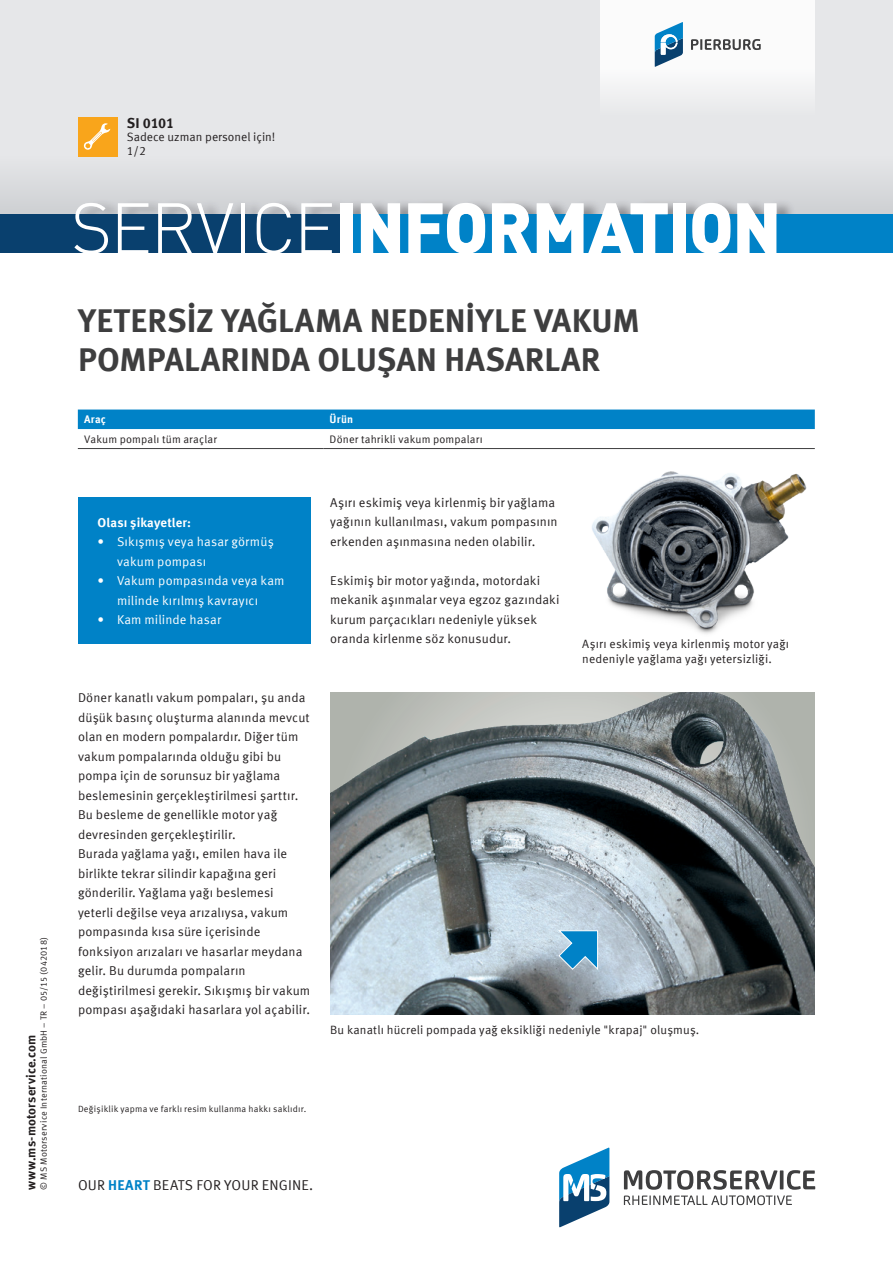
<style>
.page{position:relative;width:893px;height:1263px;background:#fff}
.page>*{position:absolute;margin:0;border:0;box-sizing:border-box;transform-origin:0 0}
.t1{font:900 70.5px "DIN Pro";letter-spacing:-.025em;color:#fff}
.t2{font:700 33px/39px "Meta Offc Pro";color:#3e3e3f}
.t3{font:14.25px "Meta Offc Pro Norm";letter-spacing:.01em;color:#231f20}
.t4{font:700 14.25px "Meta Offc Pro";letter-spacing:-.015em;color:#231f20}
.t5{font:12.75px/19.5px "Meta Offc Pro Norm";letter-spacing:.01em;color:#231f20}
.t6{font:12.75px/19.5px "Meta Offc Pro Norm";letter-spacing:.01em;color:#fff}
.t7{font:700 12.75px "Meta Offc Pro";letter-spacing:.01em;color:#231f20}
.t8{font:700 12.75px "Meta Offc Pro";letter-spacing:.01em;color:#fff}
.t9{font:12px/14.7px "Meta Offc Pro Norm";letter-spacing:.01em;color:#231f20}
.t10{font:10.8px "Meta Offc Pro Norm";letter-spacing:.015em;color:#231f20}
.t11{font:700 10.8px "Meta Offc Pro";letter-spacing:.02em;color:#fff}
.t12{font:9px "Meta Offc Pro Norm";letter-spacing:.02em;color:#231f20}
.s1{font-weight:300}
.s2{font-family:"Meta Offc Pro";font-weight:700;color:#0082c7}
</style>
<div class="page">
<div style="left:0;top:0;width:893px;height:224px;background:#e6e7e9"></div>
<div style="left:0;top:156px;width:893px;height:58px;background:#dcdee0"></div>
<div style="left:77px;top:198px;width:719px;height:16px;background:#231f20;opacity:.4"></div>
<div style="left:0;top:214px;width:893px;height:39px;background:#09406e"></div>
<div style="left:347px;top:214px;width:546px;height:39px;background:#0082c7"></div>
<div style="left:78px;top:117px;width:39px;height:39px;background:#f9a51b"></div>
<svg style="left:83px;top:123px;width:27px;height:27px"></svg>
<div style="left:600px;top:0;width:215px;height:117px;background:linear-gradient(to bottom,#fff,#edeeef)"></div>
<svg style="left:691px;top:39px;width:70px;height:11px"></svg>
<svg style="left:655px;top:22px;width:28px;height:45px"></svg>
<svg style="left:559px;top:1147px;width:50px;height:80px"></svg>
<svg style="left:624px;top:1170px;width:191px;height:35px"></svg>
<img style="left:330px;top:692px;width:485px;height:322px">
<svg style="left:558px;top:930px;width:40px;height:40px;background:#4a9ecc"></svg>
<div style="left:78px;top:409px;width:737px;height:20px;background:#0082c7"></div>
<hr style="left:78px;top:448px;width:245px;height:1px;background:#3e3e3f">
<hr style="left:323px;top:448px;width:492px;height:1px;background:#3e3e3f">
<img style="left:592px;top:471px;width:215px;height:163px">
<div style="left:78px;top:497px;width:233px;height:146px;background:#0082c7"></div>
<p class="t12" style="left:37px;top:1189px;width:254px;rotate:-90deg">© MS Motorservice International GmbH – TR – 05/15 (042018)</p>
<p class="t7" style="left:21px;top:1189px;width:156px;rotate:-90deg">www.ms-motorservice.com</p>
<p class="t4" style="left:127px;top:112px;width:49px">SI 0101</p>
<p class="t9" style="left:127px;top:129px;width:150px">Sadece uzman personel için!</p>
<p class="t9" style="left:127px;top:143px;width:21px">1/2</p>
<h1 class="t1" style="left:71px;top:172px;width:712px"><span class="s1">SERVICE</span>INFORMATION</h1>
<h2 class="t2" style="left:78px;top:298px;width:563px">YETERSIZ YAĞLAMA NEDENIYLE VAKUM<br>POMPALARINDA OLUŞAN HASARLAR</h2>
<p class="t11" style="left:84px;top:411px;width:23px">Araç</p>
<p class="t11" style="left:330px;top:411px;width:25px">Ürün</p>
<p class="t10" style="left:84px;top:431px;width:134px">Vakum pompalı tüm araçlar</p>
<p class="t10" style="left:330px;top:431px;width:155px">Döner tahrikli vakum pompaları</p>
<p class="t8" style="left:97px;top:512px;width:95px">Olası şikayetler:</p>
<p class="t6" style="left:117px;top:531px;width:158px;text-indent:-19px">• Sıkışmış veya hasar görmüş vakum pompası</p>
<p class="t6" style="left:97px;top:570px;width:188px;text-align:center">• Vakum pompasında veya kam milinde kırılmış kavrayıcı</p>
<p class="t6" style="left:97px;top:609px;width:125px">• Kam milinde hasar</p>
<p class="t5" style="left:78px;top:687px;width:234px">Döner kanatlı vakum pompaları, şu anda düşük basınç oluşturma alanında mevcut olan en modern pompalardır. Diğer tüm vakum pompalarında olduğu gibi bu pompa için de sorunsuz bir yağlama beslemesinin gerçekleştirilmesi şarttır.<br>Bu besleme de genellikle motor yağ devresinden gerçekleştirilir.<br>Burada yağlama yağı, emilen hava ile birlikte tekrar silindir kapağına geri gönderilir. Yağlama yağı beslemesi yeterli değilse veya arızalıysa, vakum pompasında kısa süre içerisinde fonksiyon arızaları ve hasarlar meydana gelir. Bu durumda pompaların değiştirilmesi gerekir. Sıkışmış bir vakum pompası aşağıdaki hasarlara yol açabilir.</p>
<p class="t5" style="left:330px;top:492px;width:229px">Aşırı eskimiş veya kirlenmiş bir yağlama yağının kullanılması, vakum pompasının erkenden aşınmasına neden olabilir.</p>
<p class="t5" style="left:330px;top:570px;width:231px">Eskimiş bir motor yağında, motordaki mekanik aşınmalar veya egzoz gazındaki kurum parçacıkları nedeniyle yüksek oranda kirlenme söz konusudur.</p>
<p class="t9" style="left:582px;top:636px;width:208px">Aşırı eskimiş veya kirlenmiş motor yağı nedeniyle yağlama yağı yetersizliği.</p>
<p class="t9" style="left:330px;top:1021px;width:371px">Bu kanatlı hücreli pompada yağ eksikliği nedeniyle "krapaj" oluşmuş.</p>
<p class="t12" style="left:78px;top:1102px;width:230px">Değişiklik yapma ve farklı resim kullanma hakkı saklıdır.</p>
<p class="t3" style="left:78px;top:1174px;width:237px">OUR <span class="s2">HEART</span> BEATS FOR YOUR ENGINE.</p>
</div>
